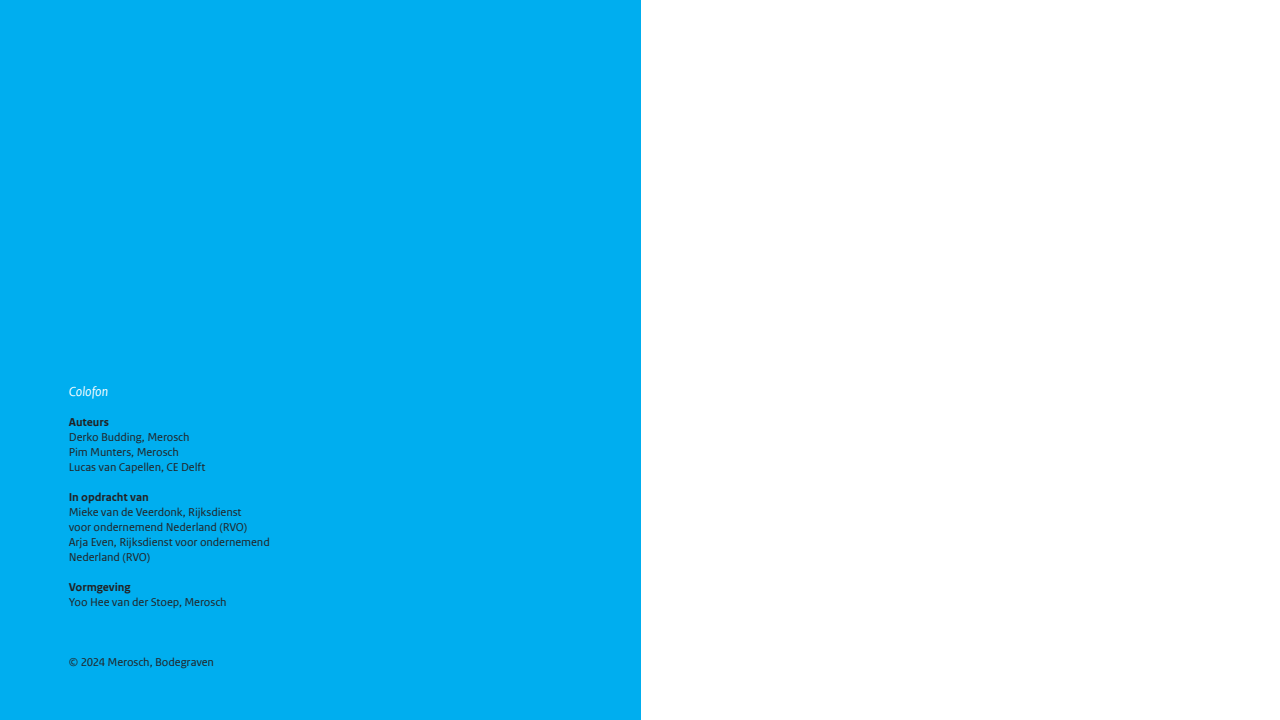
<style>
.page{position:relative;width:1280px;height:720px;background:#fff}
.page>*{position:absolute;margin:0;border:0;box-sizing:border-box;transform-origin:0 0}
.t1{font:italic 14px "Rijksoverheid Sans Web Text";letter-spacing:-.005em;color:#fff}
.t2{font:12px/15px "Rijksoverheid Sans Web Text";letter-spacing:-.005em;color:#231f20}
.t3{font:700 12px "Rijksoverheid Sans Web Text";color:#231f20}
</style>
<div class="page">
<div style="left:0;top:0;width:640px;height:720px;background:#00aeef"></div>
<p class="t1" style="left:69px;top:384px;width:41px">Colofon</p>
<p class="t3" style="left:69px;top:415px;width:42px">Auteurs</p>
<p class="t2" style="left:69px;top:430px;width:138px">Derko Budding, Merosch<br>Pim Munters, Merosch<br>Lucas van Capellen, CE Delft</p>
<p class="t3" style="left:69px;top:490px;width:81px">In opdracht van</p>
<p class="t2" style="left:69px;top:505px;width:202px">Mieke van de Veerdonk, Rijksdienst<br>voor ondernemend Nederland (RVO)<br>Arja Even, Rijksdienst voor ondernemend<br>Nederland (RVO)</p>
<p class="t3" style="left:69px;top:580px;width:63px">Vormgeving</p>
<p class="t2" style="left:69px;top:595px;width:159px">Yoo Hee van der Stoep, Merosch</p>
<p class="t2" style="left:69px;top:655px;width:147px">© 2024 Merosch, Bodegraven</p>
</div>
